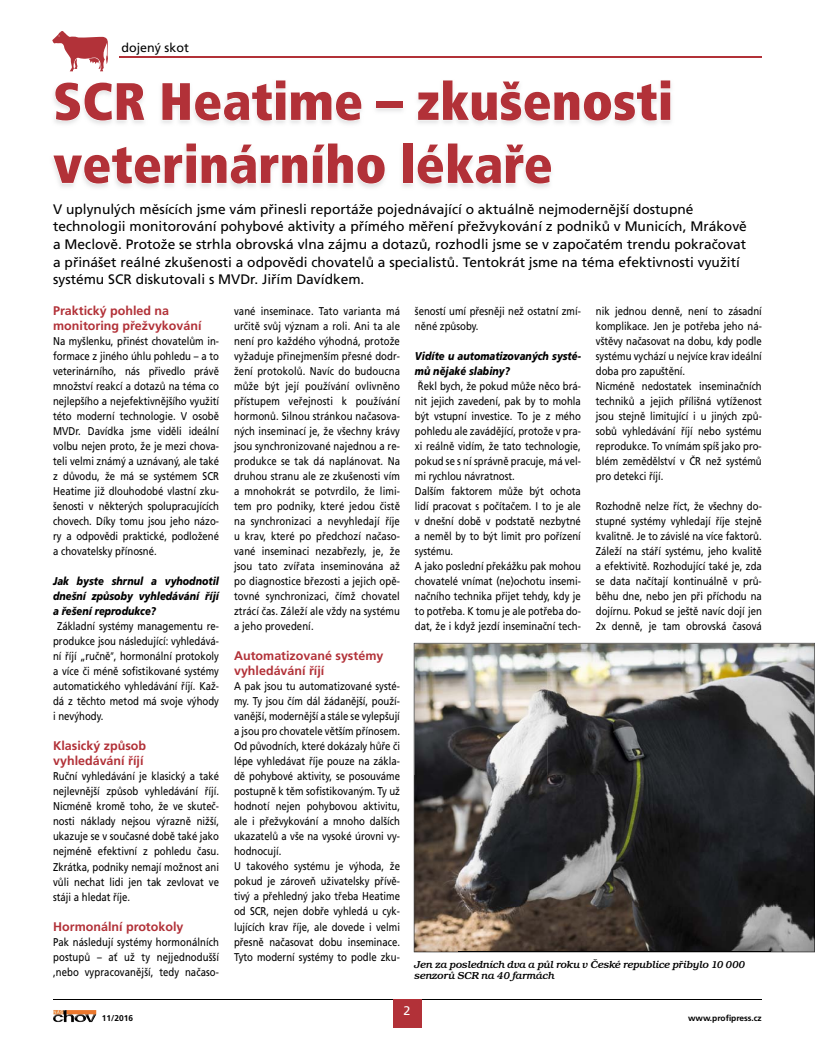
<style>
.page{position:relative;width:815px;height:1053px;background:#fff}
.page>*{position:absolute;margin:0;border:0;box-sizing:border-box;transform-origin:0 0}
.t1{font:900 condensed 52.5px/63px "Frutiger CE";color:#b23138}
.t2{font:13.75px/17.5px "Frutiger CE";color:#000}
.t3{font:700 12.5px/15px "Frutiger CE";color:#b23138}
.t4{font:12.5px "Frutiger CE";color:#000}
.t5{font:12.5px "Frutiger CE";color:#fff}
.t6{font:11.25px/15px "Frutiger CE";color:#000;text-align:justify;scale:.85 1}
.t7{font:italic 900 11.25px/15px "Frutiger CE";color:#000;text-align:justify;scale:.85 1}
.t8{font:italic 500 10.38px/11.9px "Bookman Itc TEE";color:#000}
.t9{font:700 8.38px "Frutiger CE";color:#000}
.s1{font-family:"Myriad Pro"}
</style>
<div class="page">
<img style="left:52px;top:31px;width:56px;height:40px">
<hr style="left:120px;top:57px;width:642px;height:1px;background:#b23138">
<hr style="left:53px;top:999px;width:709px;height:1px;background:#000">
<svg style="left:53px;top:1010px;width:11px;height:12px"></svg>
<div style="left:393px;top:999px;width:28px;height:29px;background:#b23138"></div>
<svg style="left:55px;top:83px;width:90px;height:38px"></svg>
<svg style="left:162px;top:81px;width:200px;height:40px"></svg>
<div style="left:377px;top:101px;width:26px;height:7px;border:1px solid #fff"></div>
<svg style="left:418px;top:81px;width:253px;height:40px"></svg>
<svg style="left:53px;top:144px;width:332px;height:40px"></svg>
<div style="left:403px;top:143px;width:10px;height:40px;border:1px solid #fff"></div>
<svg style="left:417px;top:144px;width:134px;height:40px"></svg>
<img style="left:459px;top:687px;width:311px;height:264px">
<img style="left:414px;top:951px;width:401px;height:1px">
<img style="left:414px;top:643px;width:401px;height:44px">
<img style="left:414px;top:687px;width:45px;height:264px">
<img style="left:770px;top:687px;width:45px;height:264px">
<img style="left:458px;top:951px;width:312px;height:1px">
<p class="t4" style="left:122px;top:41px;width:69px">dojený skot</p>
<h1 class="t1" style="left:53px;top:71px;width:622px">SCR Heatime – zkušenosti veterinárního lékaře</h1>
<p class="t2" style="left:53px;top:200px;width:695px">V uplynulých měsících jsme vám přinesli reportáže pojednávající o aktuálně nejmodernější dostupné technologii monitorování pohybové aktivity a přímého měření přežvykování z podniků v Municích, Mrákově a Meclově. Protože se strhla obrovská vlna zájmu a dotazů, rozhodli jsme se v započatém trendu pokračovat a přinášet reálné zkušenosti a odpovědi chovatelů a specialistů. Tentokrát jsme na téma efektivnosti využití systému SCR diskutovali s MVDr. Jiřím Davídkem.</p>
<p class="t3" style="left:53px;top:303px;width:150px">Praktický pohled na monitoring přežvykování</p>
<p class="t6" style="left:53px;top:334px;width:197px">Na myšlenku, přinést chovatelům in&shy;formace z jiného úhlu pohledu – a to veterinárního, nás přivedlo právě množství reakcí a dotazů na téma co nejlepšího a nejefektivnějšího využití této moderní technologie. V osobě MVDr. Davídka jsme viděli ideální volbu nejen proto, že je mezi chova&shy;teli velmi známý a uznávaný, ale také z důvodu, že má se systémem SCR Heatime již dlouhodobé vlastní zku&shy;šenosti v některých spolupracujících chovech. Díky tomu jsou jeho názo&shy;ry a odpovědi praktické, podložené a chovatelsky přínosné.</p>
<p class="t7" style="left:53px;top:574px;width:197px">Jak byste shrnul a vyhodnotil dnešní způsoby vyhledávání říjí a řešení reprodukce?</p>
<p class="t6" style="left:53px;top:619px;width:197px;text-indent:4px">Základní systémy managementu re&shy;produkce jsou následující: vyhledává&shy;ní říjí „ručně<span class="s1">”</span>, hormonální protokoly a více či méně sofistikované systémy automatického vyhledávání říjí. Kaž&shy;dá z těchto metod má svoje výhody i nevýhody.</p>
<p class="t3" style="left:53px;top:738px;width:95px">Klasický způsob vyhledávání říjí</p>
<p class="t6" style="left:53px;top:769px;width:197px">Ruční vyhledávání je klasický a také nejlevnější způsob vyhledávání říjí.<br>Nicméně kromě toho, že ve skuteč&shy;nosti náklady nejsou výrazně nižší, ukazuje se v současné době také jako nejméně efektivní z pohledu času.<br>Zkrátka, podniky nemají možnost ani vůli nechat lidi jen tak zevlovat ve stáji a hledat říje.</p>
<p class="t3" style="left:53px;top:918px;width:132px">Hormonální protokoly</p>
<p class="t6" style="left:53px;top:934px;width:197px">Pak následují systémy hormonálních postupů – ať už ty nejjednodušší ,nebo vypracovanější, tedy načaso-</p>
<p class="t6" style="left:596px;top:303px;width:197px;text-align:left">nik jednou denně, není to zásadní komplikace. Jen je potřeba jeho ná&shy;vštěvy načasovat na dobu, kdy podle systému vychází u nejvíce krav ideální doba pro zapuštění.<br>Nicméně nedostatek inseminačních techniků a jejich přílišná vytíženost jsou stejně limitující i u jiných způ&shy;sobů vyhledávání říjí nebo systému reprodukce. To vnímám spíš jako pro&shy;blém zemědělství v ČR než systémů pro detekci říjí.</p>
<p class="t6" style="left:596px;top:498px;width:197px">Rozhodně nelze říct, že všechny do&shy;stupné systémy vyhledají říje stejně kvalitně. Je to závislé na více faktorů.<br>Záleží na stáří systému, jeho kvalitě a efektivitě. Rozhodující také je, zda se data načítají kontinuálně v prů&shy;běhu dne, nebo jen při příchodu na dojírnu. Pokud se ještě navíc dojí jen 2x denně, je tam obrovská časová</p>
<p class="t6" style="left:415px;top:304px;width:197px">šeností umí přesněji než ostatní zmí&shy;něné způsoby.</p>
<p class="t7" style="left:415px;top:349px;width:197px">Vidíte u automatizovaných systé&shy;mů nějaké slabiny?</p>
<p class="t6" style="left:415px;top:379px;width:197px;text-align:left">Řekl bych, že pokud může něco brá&shy;nit jejich zavedení, pak by to mohla být vstupní investice. To je z mého pohledu ale zavádějící, protože v pra&shy;xi reálně vidím, že tato technologie, pokud se s ní správně pracuje, má vel&shy;mi rychlou návratnost.<br>Dalším faktorem může být ochota lidí pracovat s počítačem. I to je ale v dnešní době v podstatě nezbytné a neměl by to být limit pro pořízení systému.<br>A jako poslední překážku pak mohou chovatelé vnímat (ne)ochotu insemi&shy;načního technika přijet tehdy, kdy je to potřeba. K tomu je ale potřeba do&shy;dat, že i když jezdí inseminační tech-</p>
<p class="t6" style="left:234px;top:304px;width:197px">vané inseminace. Tato varianta má určitě svůj význam a roli. Ani ta ale není pro každého výhodná, protože vyžaduje přinejmenším přesné dodr&shy;žení protokolů. Navíc do budoucna může být její používání ovlivněno přístupem veřejnosti k používání hormonů. Silnou stránkou načasova&shy;ných inseminací je, že všechny krávy jsou synchronizované najednou a re&shy;produkce se tak dá naplánovat. Na druhou stranu ale ze zkušenosti vím a mnohokrát se potvrdilo, že limi&shy;tem pro podniky, které jedou čistě na synchronizaci a nevyhledají říje u krav, které po předchozí načaso&shy;vané inseminaci nezabřezly, je, že jsou tato zvířata inseminována až po diagnostice březosti a jejich opě&shy;tovné synchronizaci, čímž chovatel ztrácí čas. Záleží ale vždy na systému a jeho provedení.</p>
<p class="t3" style="left:234px;top:648px;width:151px">Automatizované systémy vyhledávání říjí</p>
<p class="t6" style="left:234px;top:679px;width:197px;text-align:left">A pak jsou tu automatizované systé&shy;my. Ty jsou čím dál žádanější, použí&shy;vanější, modernější a stále se vylepšují a jsou pro chovatele větším přínosem.<br>Od původních, které dokázaly hůře či lépe vyhledávat říje pouze na zákla&shy;dě pohybové aktivity, se posouváme postupně k těm sofistikovaným. Ty už hodnotí nejen pohybovou aktivitu, ale i přežvykování a mnoho dalších ukazatelů a vše na vysoké úrovni vy&shy;hodnocují.<br>U takového systému je výhoda, že pokud je zároveň uživatelsky přívě&shy;tivý a přehledný jako třeba Heatime od SCR, nejen dobře vyhledá u cyk&shy;lujících krav říje, ale dovede i velmi přesně načasovat dobu inseminace.<br>Tyto moderní systémy to podle zku-</p>
<p class="t8" style="left:415px;top:958px;width:332px">Jen za posledních dva a půl roku v České republice přibylo 10 000 senzorů SCR na 40 farmách</p>
<p class="t5" style="left:404px;top:1003px;width:8px">2</p>
<p class="t9" style="left:102px;top:1013px;width:33px">11/2016</p>
<p class="t9" style="left:688px;top:1013px;width:75px">www.profipress.cz</p>
</div>
